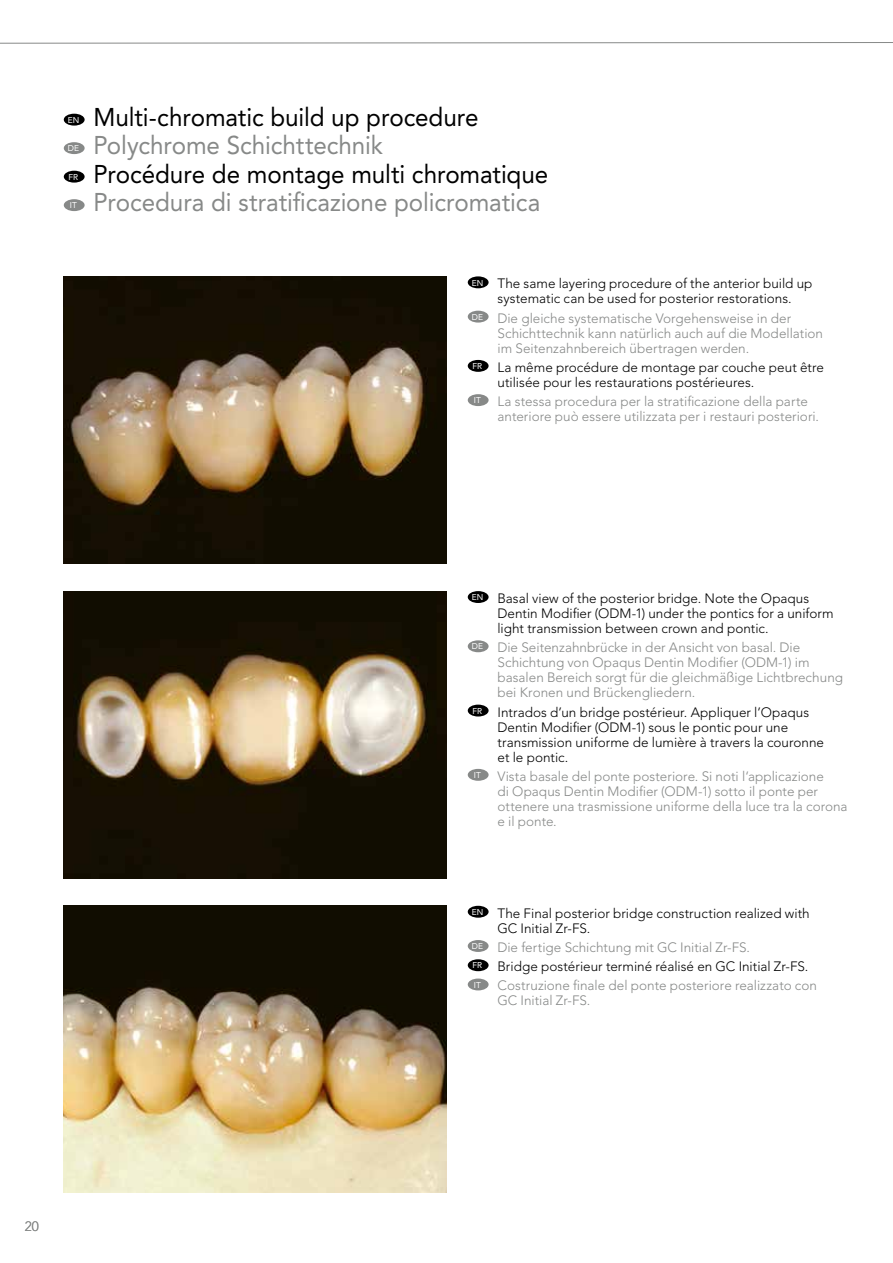
<style>
.page{position:relative;width:893px;height:1263px;background:#fff}
.page>*{position:absolute;margin:0;border:0;box-sizing:border-box;transform-origin:0 0}
.t1{font:25.5px "Avenir LT Std";letter-spacing:-.005em;color:#000;scale:.95 1}
.t2{font:25.5px "Avenir LT Std";letter-spacing:-.005em;color:#878988;scale:.95 1}
.t3{font:300 13.5px/15px "Avenir LT Std";color:#878988}
.t4{font:300 13.5px/15px "Avenir LT Std";color:#000}
.t5{font:8.4px "Avenir LT Std";letter-spacing:.01em;color:#fff}
.s1{color:#000}
</style>
<div class="page">
<svg style="left:0;top:42px;width:893px;height:2px;background:#c2c3c2"></svg>
<div style="left:64px;top:114px;width:21px;height:12px;background:#000;border-radius:50%"></div>
<div style="left:64px;top:142px;width:21px;height:12px;background:#878988;border-radius:50%"></div>
<div style="left:64px;top:171px;width:21px;height:12px;background:#000;border-radius:50%"></div>
<div style="left:64px;top:199px;width:21px;height:12px;background:#878988;border-radius:50%"></div>
<div style="left:468px;top:276px;width:21px;height:12px;background:#000;border-radius:50%"></div>
<div style="left:468px;top:311px;width:21px;height:12px;background:#878988;border-radius:50%"></div>
<div style="left:468px;top:360px;width:21px;height:12px;background:#000;border-radius:50%"></div>
<div style="left:468px;top:394px;width:21px;height:12px;background:#878988;border-radius:50%"></div>
<div style="left:468px;top:591px;width:21px;height:12px;background:#000;border-radius:50%"></div>
<div style="left:468px;top:640px;width:21px;height:12px;background:#878988;border-radius:50%"></div>
<div style="left:468px;top:705px;width:21px;height:11px;background:#000;border-radius:50%"></div>
<div style="left:468px;top:769px;width:21px;height:12px;background:#878988;border-radius:50%"></div>
<div style="left:468px;top:906px;width:21px;height:12px;background:#000;border-radius:50%"></div>
<div style="left:468px;top:940px;width:21px;height:12px;background:#878988;border-radius:50%"></div>
<div style="left:468px;top:959px;width:21px;height:12px;background:#000;border-radius:50%"></div>
<div style="left:468px;top:978px;width:21px;height:12px;background:#878988;border-radius:50%"></div>
<img style="left:64px;top:591px;width:382px;height:287px">
<img style="left:64px;top:276px;width:382px;height:287px">
<img style="left:64px;top:906px;width:382px;height:287px">
<p class="t5" style="left:68px;top:115px;width:13px">EN</p>
<h1 class="t1" style="left:94px;top:102px;width:407px">Multi-chromatic build up procedure</h1>
<p class="t5" style="left:68px;top:144px;width:13px">DE</p>
<h1 class="t2" style="left:94px;top:130px;width:306px">Polychrome Schichttechnik</h1>
<p class="t5" style="left:69px;top:172px;width:11px">FR</p>
<h1 class="t1" style="left:94px;top:159px;width:480px">Procédure de montage multi chromatique</h1>
<p class="t5" style="left:70px;top:201px;width:9px">IT</p>
<h1 class="t2" style="left:94px;top:187px;width:472px">Procedura di stratificazione policromatica</h1>
<p class="t4" style="left:472px;top:276px;width:342px;text-align:center"><sup>EN</sup> The same layering procedure of the anterior build up systematic can be used for posterior restorations.</p>
<p class="t3" style="left:497px;top:310px;width:327px;text-indent:-26px"><sup>DE</sup> Die gleiche systematische Vorgehensweise in der<br>Schichttechnik kann natürlich auch auf die Modellation im Seitenzahnbereich übertragen werden.</p>
<p class="t4" style="left:497px;top:360px;width:328px;text-indent:-25px"><sup>FR</sup> La même procédure de montage par couche peut être utilisée pour les restaurations postérieures.</p>
<p class="t3" style="left:497px;top:394px;width:323px;text-indent:-24px"><sup>IT</sup> La stessa procedura per la stratificazione della parte anteriore può essere utilizzata per i restauri posteriori.</p>
<p class="t4" style="left:497px;top:591px;width:338px;text-indent:-26px"><sup>EN</sup> Basal view of the posterior bridge. Note the Opaqus<br>Dentin Modifier (ODM-1) under the pontics for a uniform light transmission between crown and pontic.</p>
<p class="t3" style="left:497px;top:640px;width:347px;text-indent:-26px"><sup>DE</sup> Die Seitenzahnbrücke in der Ansicht von basal. Die Schichtung von Opaqus Dentin Modifier (ODM-1) im basalen Bereich sorgt für die gleichmäßige Lichtbrechung bei Kronen und Brückengliedern.</p>
<p class="t4" style="left:497px;top:704px;width:328px;text-indent:-25px"><sup>FR</sup> Intrados d’un bridge postérieur. Appliquer l’Opaqus Dentin Modifier (ODM-1) sous le pontic pour une transmission uniforme de lumière à travers la couronne et le pontic.</p>
<p class="t3" style="left:497px;top:769px;width:352px;text-indent:-24px"><sup>IT</sup> Vista basale del ponte posteriore. Si noti l‘applicazione<br>di Opaqus Dentin Modifier (ODM-1) sotto il ponte per ottenere una trasmissione uniforme della luce tra la corona e il ponte.</p>
<p class="t4" style="left:497px;top:905px;width:314px;text-indent:-26px"><sup>EN</sup> The Final posterior bridge construction realized with<br>GC Initial Zr-FS.</p>
<p class="t3" style="left:472px;top:938px;width:347px;line-height:19.2px"><sup>DE</sup> Die fertige Schichtung mit GC Initial Zr-FS.<br><sup>FR</sup> <span class="s1">Bridge postérieur terminé réalisé en GC Initial Zr-FS.<br></span><sup>IT</sup> Costruzione finale del ponte posteriore realizzato con</p>
<p class="t3" style="left:497px;top:993px;width:94px">GC Initial Zr-FS.</p>
<p class="t3" style="left:25px;top:1218px;width:16px">20</p>
</div>
